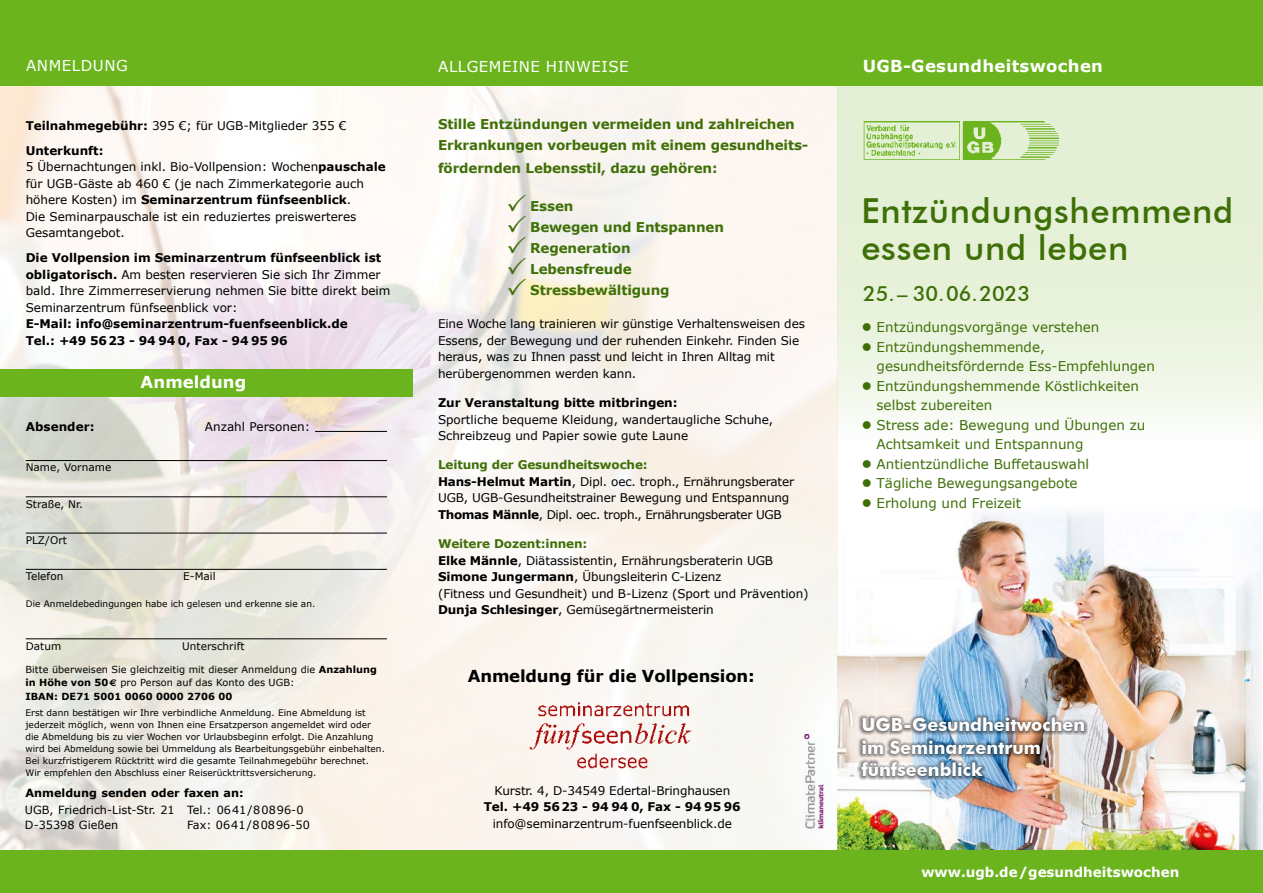
<style>
.page{position:relative;width:1263px;height:893px;background:#fff}
.page>*{position:absolute;margin:0;border:0;box-sizing:border-box;transform-origin:0 0}
.t1{font:500 34.5px/37.5px "Futura BT";letter-spacing:.02em;color:#3f7008}
.t2{font:500 21px "Futura BT";color:#3f7008}
.t3{font:700 18px/22.5px "Futura BT";color:#fff}
.t4{font:700 16.5px "Verdana";letter-spacing:.02em;color:#fff}
.t5{font:700 16.5px "Verdana";letter-spacing:-.01em;color:#000}
.t6{font:15px "Verdana";letter-spacing:.035em;color:#fff}
.t7{font:13.5px/19.5px "Verdana";color:#3f7008}
.t8{font:700 13.5px/21px "Verdana";letter-spacing:-.01em;color:#3f7008}
.t9{font:700 13.5px "Verdana";color:#fff}
.t10{font:12px/16.5px "Verdana";letter-spacing:-.01em;color:#000}
.t11{font:700 12px/25px "Verdana";letter-spacing:-.005em;color:#000}
.t12{font:11.25px/15px "Verdana";color:#000}
.t13{font:700 11.25px "Verdana";color:#000}
.t14{font:10.5px "Verdana";letter-spacing:.005em;color:#000}
.t15{font:9.75px/13.5px "Verdana";letter-spacing:.005em;color:#000}
.t16{font:9px/12px "Verdana";letter-spacing:.005em;color:#000}
.s1{font-weight:400}
.s2{font-weight:700}
.s3{font-family:"Euro Sans Std";font-weight:700}
.s4{font-weight:700;color:#3f7008}
</style>
<div class="page">
<img style="left:838px;top:510px;width:425px;height:340px">
<svg style="left:838px;top:85px;width:425px;height:333px;background:#e7f2db"></svg>
<img style="left:0;top:85px;width:838px;height:765px">
<div style="left:0;top:0;width:1263px;height:85px;background:#6cb41e"></div>
<div style="left:0;top:850px;width:1263px;height:43px;background:#6cb41e"></div>
<img style="left:521px;top:693px;width:181px;height:88px">
<img style="left:803px;top:735px;width:21px;height:94px">
<hr style="left:26px;top:460px;width:361px;height:1px;background:#000">
<hr style="left:26px;top:497px;width:361px;height:1px;background:#000">
<hr style="left:26px;top:533px;width:361px;height:1px;background:#000">
<hr style="left:26px;top:569px;width:361px;height:1px;background:#000">
<hr style="left:26px;top:639px;width:361px;height:1px;background:#000">
<div style="left:0;top:369px;width:412px;height:28px;background:#6cb41e"></div>
<hr style="left:315px;top:431px;width:72px;height:1px;background:#000">
<img style="left:863px;top:121px;width:195px;height:38px">
<img style="left:858px;top:714px;width:230px;height:66px">
<svg style="left:508px;top:194px;width:18px;height:102px"></svg>
<p class="t6" style="left:26px;top:56px;width:103px">ANMELDUNG</p>
<p class="t6" style="left:438px;top:57px;width:192px">ALLGEMEINE HINWEISE</p>
<p class="t11" style="left:26px;top:112px;width:322px">Teilnahmegebühr: <span class="s1">395 €; für UGB-Mitglieder 355 €<br></span>Unterkunft:</p>
<p class="t10" style="left:26px;top:158px;width:361px">5 Übernachtungen inkl. Bio-Vollpension: Wochen<span class="s2">pauschale </span>für UGB-Gäste ab 460 € (je nach Zimmerkategorie auch höhere Kosten) im <span class="s2">Seminarzentrum fünfseenblick</span>.<br>Die Seminarpauschale ist ein reduziertes preiswerteres Gesamtangebot.</p>
<p class="t10" style="left:26px;top:249px;width:366px"><span class="s2">Die Vollpension im Seminarzentrum fünfseenblick ist obligatorisch.</span> Am besten reservieren Sie sich Ihr Zimmer bald. Ihre Zimmerreservierung nehmen Sie bitte direkt beim Seminarzentrum fünfseenblick vor:</p>
<p class="t11" style="left:26px;top:315px;width:324px;line-height:16.5px">E-Mail: info@seminarzentrum-fuenfseenblick.de<br>Tel.: +49 5623 - 94 94 0, Fax - 94 95 96</p>
<h3 class="t4" style="left:141px;top:370px;width:107px">Anmeldung</h3>
<p class="t11" style="left:26px;top:414px;width:70px">Absender:</p>
<p class="t10" style="left:205px;top:418px;width:107px">Anzahl Personen:</p>
<p class="t14" style="left:26px;top:460px;width:87px">Name, Vorname</p>
<p class="t14" style="left:26px;top:497px;width:59px">Straße, Nr.</p>
<p class="t14" style="left:26px;top:533px;width:43px">PLZ/Ort</p>
<p class="t14" style="left:26px;top:569px;width:39px">Telefon</p>
<p class="t14" style="left:183px;top:569px;width:34px">E-Mail</p>
<p class="t16" style="left:26px;top:598px;width:291px">Die Anmeldebedingungen habe ich gelesen und erkenne sie an.</p>
<p class="t14" style="left:26px;top:639px;width:37px">Datum</p>
<p class="t14" style="left:182px;top:639px;width:64px">Unterschrift</p>
<p class="t15" style="left:26px;top:662px;width:353px">Bitte überweisen Sie gleichzeitig mit dieser Anmeldung die <span class="s2">Anzahlung in Höhe von 50</span><span class="s3">€</span> pro Person auf das Konto des UGB:<br><span class="s2">IBAN: DE71 5001 0060 0000 2706 00</span></p>
<p class="t16" style="left:26px;top:706px;width:361px">Erst dann bestätigen wir Ihre verbindliche Anmeldung. Eine Abmeldung ist jederzeit möglich, wenn von Ihnen eine Ersatzperson angemeldet wird oder die Abmeldung bis zu vier Wochen vor Urlaubsbeginn erfolgt. Die Anzahlung wird bei Abmeldung sowie bei Ummeldung als Bearbeitungsgebühr einbehalten.<br>Bei kurzfristigerem Rücktritt wird die gesamte Teilnahmegebühr berechnet.<br>Wir empfehlen den Abschluss einer Reiserücktrittsversicherung.</p>
<p class="t13" style="left:25px;top:785px;width:220px">Anmeldung senden oder faxen an:</p>
<p class="t12" style="left:25px;top:802px;width:280px">UGB, Friedrich-List-Str. 21 Tel.: 0641/80896-0<br>D-35398 Gießen</p>
<p class="t12" style="left:187px;top:817px;width:124px">Fax: 0641/80896-50</p>
<p class="t8" style="left:438px;top:114px;width:372px">Stille Entzündungen vermeiden und zahlreichen<br>Erkrankungen vorbeugen mit einem gesundheits-</p>
<p class="t8" style="left:438px;top:157px;width:281px">fördernden Lebensstil, dazu gehören:</p>
<p class="t8" style="left:530px;top:195px;width:195px">Essen<br>Bewegen und Entspannen<br>Regeneration<br>Lebensfreude<br>Stressbewältigung</p>
<p class="t10" style="left:438px;top:316px;width:368px">Eine Woche lang trainieren wir günstige Verhaltensweisen des Essens, der Bewegung und der ruhenden Einkehr. Finden Sie heraus, was zu Ihnen passt und leicht in Ihren Alltag mit herübergenommen werden kann.</p>
<p class="t11" style="left:438px;top:390px;width:241px">Zur Veranstaltung bitte mitbringen:</p>
<p class="t10" style="left:438px;top:411px;width:337px">Sportliche bequeme Kleidung, wandertaugliche Schuhe,<br>Schreibzeug und Papier sowie gute Laune</p>
<p class="t10" style="left:438px;top:457px;width:358px"><span class="s4">Leitung der Gesundheitswoche:<br></span><span class="s2">Hans-Helmut Martin</span>, Dipl. oec. troph., Ernährungsberater UGB, UGB-Gesundheitstrainer Bewegung und Entspannung <span class="s2">Thomas Männle</span>, Dipl. oec. troph., Ernährungsberater UGB</p>
<p class="t10" style="left:438px;top:535px;width:372px"><span class="s4">Weitere Dozent:innen:<br></span><span class="s2">Elke Männle</span>, Diätassistentin, Ernährungsberaterin UGB <span class="s2">Simone Jungermann</span>, Übungsleiterin C-Lizenz<br>(Fitness und Gesundheit) und B-Lizenz (Sport und Prävention)<br><span class="s2">Dunja Schlesinger</span>, Gemüsegärtnermeisterin</p>
<h3 class="t5" style="left:468px;top:664px;width:288px">Anmeldung für die Vollpension:</h3>
<p class="t10" style="left:494px;top:782px;width:237px">Kurstr. 4, D-34549 Edertal-Bringhausen</p>
<p class="t11" style="left:484px;top:794px;width:258px">Tel. +49 5623 - 94 94 0, Fax - 94 95 96</p>
<p class="t10" style="left:493px;top:815px;width:241px">info@seminarzentrum-fuenfseenblick.de</p>
<h3 class="t4" style="left:863px;top:54px;width:242px">UGB-Gesundheitswochen</h3>
<h1 class="t1" style="left:861px;top:191px;width:373px">Entzündungshemmend essen und leben</h1>
<h2 class="t2" style="left:863px;top:281px;width:169px">25.– 30.06.2023</h2>
<p class="t7" style="left:862px;top:317px;width:239px">● Entzündungsvorgänge verstehen</p>
<p class="t7" style="left:877px;top:337px;width:280px;text-indent:-15px">● Entzündungshemmende, gesundheitsfördernde Ess-Empfehlungen</p>
<p class="t7" style="left:877px;top:376px;width:264px;text-indent:-15px">● Entzündungshemmende Köstlichkeiten selbst zubereiten</p>
<p class="t7" style="left:877px;top:415px;width:270px;text-indent:-15px">● Stress ade: Bewegung und Übungen zu<br>Achtsamkeit und Entspannung</p>
<p class="t7" style="left:862px;top:454px;width:229px">● Antientzündliche Buffetauswahl</p>
<p class="t7" style="left:862px;top:473px;width:217px">● Tägliche Bewegungsangebote</p>
<p class="t7" style="left:862px;top:493px;width:161px">● Erholung und Freizeit</p>
<h3 class="t3" style="left:861px;top:714px;width:225px">UGB-Gesundheitwochen im Seminarzentrum fünfseenblick</h3>
<p class="t9" style="left:921px;top:862px;width:259px">www.ugb.de/gesundheitswochen</p>
</div>
